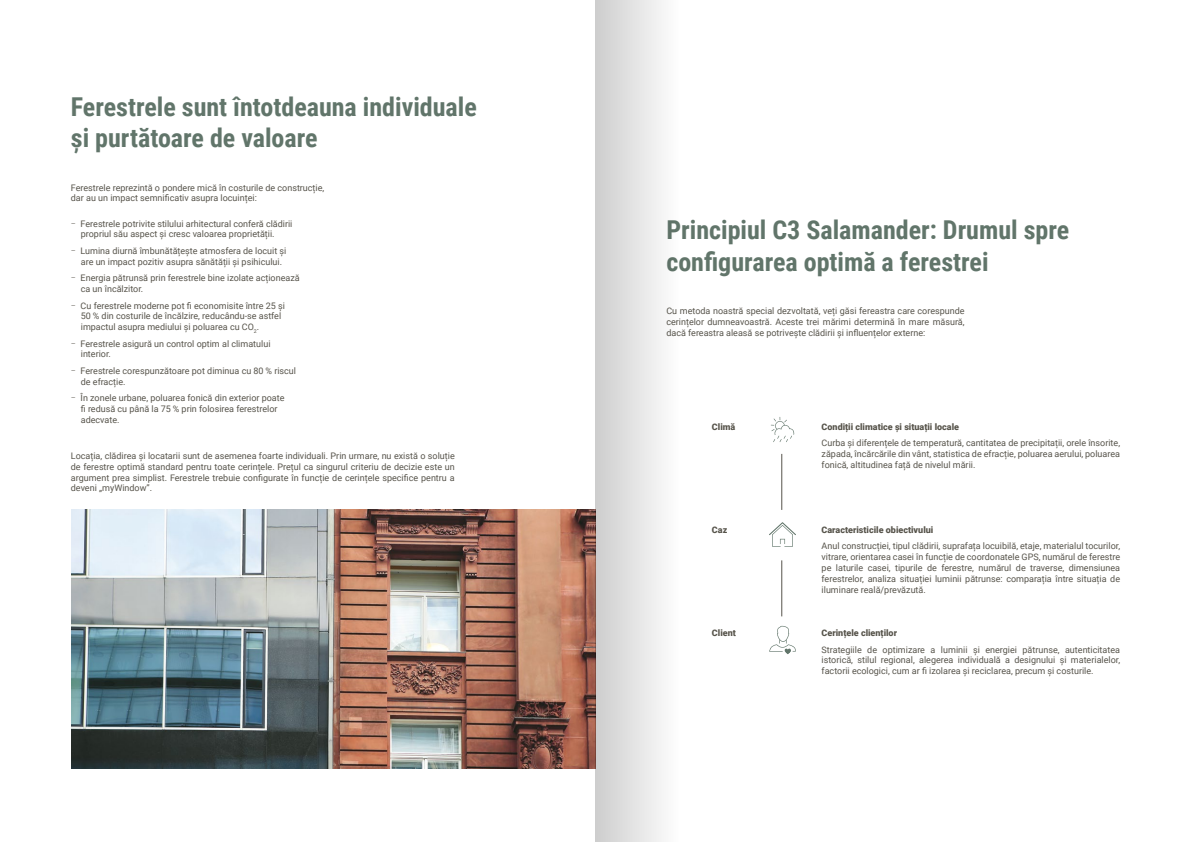
<style>
.page{position:relative;width:1191px;height:842px;background:#fff}
.page>*{position:absolute;margin:0;border:0;box-sizing:border-box;transform-origin:0 0}
.t1{font:700 26px/31.2px "Roboto Condensed";color:#61756a}
.t2{font:9px/10.8px "Roboto";color:#57544b}
.t3{font:900 9px "Roboto";color:#57544b}
.s1{font-weight:300}
</style>
<div class="page">
<img style="left:71px;top:510px;width:524px;height:258px">
<hr style="left:781px;top:454px;width:1px;height:56px;background:#57544b">
<hr style="left:781px;top:560px;width:1px;height:56px;background:#57544b">
<svg style="left:769px;top:522px;width:27px;height:25px"></svg>
<svg style="left:771px;top:417px;width:23px;height:25px"></svg>
<svg style="left:769px;top:626px;width:27px;height:28px"></svg>
<div style="left:595px;top:0;width:85px;height:842px;background:linear-gradient(to right,#cdcdcd,#fff)"></div>
<h1 class="t1" style="left:71px;top:90px;width:407px">Ferestrele sunt întotdeauna individuale și purtătoare de valoare</h1>
<p class="t2" style="left:71px;top:182px;width:255px">Ferestrele reprezintă o pondere mică în costurile de construcție, dar au un impact semnificativ asupra locuinței:</p>
<p class="t2" style="left:81px;top:218px;width:213px;text-indent:-10px"><span class="s1">−</span> Ferestrele potrivite stilului arhitectural conferă clădirii propriul său aspect și cresc valoarea proprietății.</p>
<p class="t2" style="left:81px;top:245px;width:207px;text-indent:-10px"><span class="s1">−</span> Lumina diurnă îmbunătățește atmosfera de locuit și are un impact pozitiv asupra sănătății și psihicului.</p>
<p class="t2" style="left:81px;top:272px;width:220px;text-indent:-10px"><span class="s1">−</span> Energia pătrunsă prin ferestrele bine izolate acționează ca un încălzitor.</p>
<p class="t2" style="left:81px;top:300px;width:206px;text-indent:-10px"><span class="s1">−</span> Cu ferestrele moderne pot fi economisite între 25 și<br>50 % din costurile de încălzire, reducându-se astfel impactul asupra mediului și poluarea cu CO<sub>2</sub>.</p>
<p class="t2" style="left:81px;top:338px;width:191px;text-indent:-10px"><span class="s1">−</span> Ferestrele asigură un control optim al climatului interior.</p>
<p class="t2" style="left:81px;top:365px;width:217px;text-indent:-10px"><span class="s1">−</span> Ferestrele corespunzătoare pot diminua cu 80 % riscul de efracție.</p>
<p class="t2" style="left:81px;top:392px;width:205px;text-indent:-10px"><span class="s1">−</span> În zonele urbane, poluarea fonică din exterior poate fi redusă cu până la 75 % prin folosirea ferestrelor adecvate.</p>
<p class="t2" style="left:71px;top:450px;width:385px;text-align:justify">Locația, clădirea și locatarii sunt de asemenea foarte individuali. Prin urmare, nu există o soluție de ferestre optimă standard pentru toate cerințele. Prețul ca singurul criteriu de decizie este un argument prea simplist. Ferestrele trebuie configurate în funcție de cerințele specifice pentru a deveni „myWindow”.</p>
<h1 class="t1" style="left:666px;top:214px;width:404px">Principiul C3 Salamander: Drumul spre configurarea optimă a ferestrei</h1>
<p class="t2" style="left:666px;top:305px;width:300px;text-align:justify">Cu metoda noastră special dezvoltată, veți găsi fereastra care corespunde cerințelor dumneavoastră. Aceste trei mărimi determină în mare măsură, dacă fereastra aleasă se potrivește clădirii și influențelor externe:</p>
<p class="t3" style="left:712px;top:420px;width:25px">Climă</p>
<p class="t3" style="left:821px;top:420px;width:139px">Condiții climatice și situații locale</p>
<p class="t2" style="left:821px;top:437px;width:300px;text-align:justify">Curba și diferențele de temperatură, cantitatea de precipitații, orele însorite, zăpada, încărcările din vânt, statistica de efracție, poluarea aerului, poluarea fonică, altitudinea față de nivelul mării.</p>
<p class="t3" style="left:712px;top:523px;width:17px">Caz</p>
<p class="t3" style="left:821px;top:523px;width:113px">Caracteristicile obiectivului</p>
<p class="t2" style="left:821px;top:540px;width:300px;text-align:justify">Anul construcției, tipul clădirii, suprafața locuibilă, etaje, materialul tocurilor, vitrare, orientarea casei în funcție de coordonatele GPS, numărul de ferestre pe laturile casei, tipurile de ferestre, numărul de traverse, dimensiunea ferestrelor, analiza situației luminii pătrunse: comparația între situația de iluminare reală/prevăzută.</p>
<p class="t3" style="left:712px;top:627px;width:25px">Client</p>
<p class="t3" style="left:821px;top:627px;width:77px">Cerințele clienților</p>
<p class="t2" style="left:821px;top:644px;width:300px;text-align:justify">Strategiile de optimizare a luminii și energiei pătrunse, autenticitatea istorică, stilul regional, alegerea individuală a designului și materialelor, factorii ecologici, cum ar fi izolarea și reciclarea, precum și costurile.</p>
</div>
